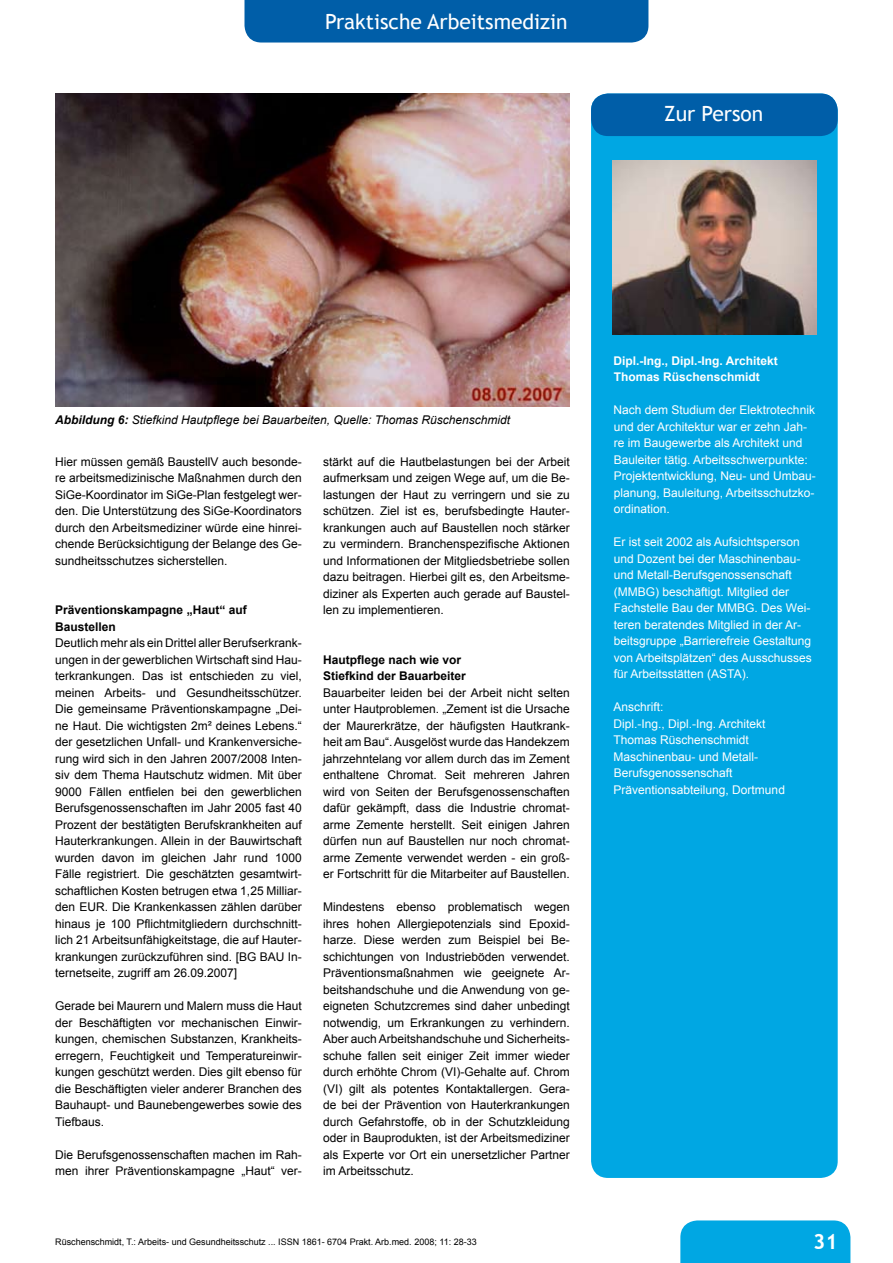
<style>
.page{position:relative;width:893px;height:1263px;background:#fff}
.page>*{position:absolute;margin:0;border:0;box-sizing:border-box;transform-origin:0 0}
.t1{font:21px "Trebuchet MS";color:#fff}
.t2{font:700 21px "Trebuchet MS";color:#fff}
.t3{font:12px/16.5px "Arial";color:#000;text-align:justify}
.t4{font:12px/16.5px "Arial";color:#fff}
.t5{font:700 12px/16.5px "Arial";color:#000}
.t6{font:italic 12px "Arial";color:#000}
.t7{font:700 12px/16.5px "Arial";color:#fff}
.t8{font:9px "Arial";color:#000}
.s1{font-weight:700}
</style>
<div class="page">
<div style="left:244px;top:0;width:404px;height:43px;background:#005ea8"></div>
<div style="left:680px;top:1220px;width:170px;height:43px;background:#00a7e3"></div>
<div style="left:591px;top:94px;width:247px;height:1084px;background:#00a7e3;border-radius:17px"></div>
<div style="left:591px;top:94px;width:247px;height:42px;background:#005ea8;border-radius:17px"></div>
<img style="left:612px;top:160px;width:204px;height:174px">
<img style="left:55px;top:94px;width:515px;height:313px">
<h1 class="t1" style="left:325px;top:9px;width:244px">Praktische Arbeitsmedizin</h1>
<h1 class="t1" style="left:664px;top:101px;width:101px">Zur Person</h1>
<p class="t6" style="left:55px;top:412px;width:456px"><span class="s1">Abbildung 6:</span> Stiefkind Hautpflege bei Bauarbeiten, Quelle: Thomas Rüschenschmidt</p>
<p class="t3" style="left:55px;top:453px;width:248px">Hier müssen gemäß BaustellV auch besonde&shy;re arbeitsmedizinische Maßnahmen durch den SiGe-Koordinator im SiGe-Plan festgelegt wer&shy;den. Die Unterstützung des SiGe-Koordinators durch den Arbeitsmediziner würde eine hinrei&shy;chende Berücksichtigung der Belange des Ge&shy;sundheitsschutzes sicherstellen.</p>
<p class="t5" style="left:55px;top:602px;width:193px">Präventionskampagne „Haut“ auf<br>Baustellen</p>
<p class="t3" style="left:55px;top:635px;width:248px">Deutlich mehr als ein Drittel aller Berufserkrank&shy;ungen in der gewerblichen Wirtschaft sind Hau&shy;terkrankungen. Das ist entschieden zu viel, meinen Arbeits- und Gesundheitsschützer.<br>Die gemeinsame Präventionskampagne „Dei&shy;ne Haut. Die wichtigsten 2m² deines Lebens.“ der gesetzlichen Unfall- und Krankenversiche&shy;rung wird sich in den Jahren 2007/2008 Inten&shy;siv dem Thema Hautschutz widmen. Mit über 9000 Fällen entfielen bei den gewerblichen Berufsgenossenschaften im Jahr 2005 fast 40<br>Prozent der bestätigten Berufskrankheiten auf Hauterkrankungen. Allein in der Bauwirtschaft wurden davon im gleichen Jahr rund 1000<br>Fälle registriert. Die geschätzten gesamtwirt&shy;schaftlichen Kosten betrugen etwa 1,25 Milliar&shy;den EUR. Die Krankenkassen zählen darüber hinaus je 100 Pflichtmitgliedern durchschnitt&shy;lich 21 Arbeitsunfähigkeitstage, die auf Hauter&shy;krankungen zurückzuführen sind. [BG BAU In&shy;ternetseite, zugriff am 26.09.2007]</p>
<p class="t3" style="left:55px;top:998px;width:248px">Gerade bei Maurern und Malern muss die Haut der Beschäftigten vor mechanischen Einwir&shy;kungen, chemischen Substanzen, Krankheits&shy;erregern, Feuchtigkeit und Temperatureinwir&shy;kungen geschützt werden. Dies gilt ebenso für die Beschäftigten vieler anderer Branchen des Bauhaupt- und Baunebengewerbes sowie des Tiefbaus.</p>
<p class="t3" style="left:55px;top:1146px;width:248px">Die Berufsgenossenschaften machen im Rah&shy;men ihrer Präventionskampagne „Haut“ ver-</p>
<p class="t3" style="left:323px;top:453px;width:248px">stärkt auf die Hautbelastungen bei der Arbeit aufmerksam und zeigen Wege auf, um die Be&shy;lastungen der Haut zu verringern und sie zu schützen. Ziel ist es, berufsbedingte Hauter&shy;krankungen auch auf Baustellen noch stärker zu vermindern. Branchenspezifische Aktionen und Informationen der Mitgliedsbetriebe sollen dazu beitragen. Hierbei gilt es, den Arbeitsme&shy;diziner als Experten auch gerade auf Baustel&shy;len zu implementieren.</p>
<p class="t5" style="left:323px;top:652px;width:144px">Hautpflege nach wie vor<br>Stiefkind der Bauarbeiter</p>
<p class="t3" style="left:323px;top:684px;width:248px">Bauarbeiter leiden bei der Arbeit nicht selten unter Hautproblemen. „Zement ist die Ursache der Maurerkrätze, der häufigsten Hautkrank&shy;heit am Bau“. Ausgelöst wurde das Handekzem jahrzehntelang vor allem durch das im Zement enthaltene Chromat. Seit mehreren Jahren wird von Seiten der Berufsgenossenschaften dafür gekämpft, dass die Industrie chromat&shy;arme Zemente herstellt. Seit einigen Jahren dürfen nun auf Baustellen nur noch chromat&shy;arme Zemente verwendet werden - ein groß&shy;er Fortschritt für die Mitarbeiter auf Baustellen.</p>
<p class="t3" style="left:323px;top:899px;width:248px">Mindestens ebenso problematisch wegen ihres hohen Allergiepotenzials sind Epoxid&shy;harze. Diese werden zum Beispiel bei Be&shy;schichtungen von Industrieböden verwendet.<br>Präventionsmaßnahmen wie geeignete Ar&shy;beitshandschuhe und die Anwendung von ge&shy;eigneten Schutzcremes sind daher unbedingt notwendig, um Erkrankungen zu verhindern.<br>Aber auch Arbeitshandschuhe und Sicherheits&shy;schuhe fallen seit einiger Zeit immer wieder durch erhöhte Chrom (VI)-Gehalte auf. Chrom (VI) gilt als potentes Kontaktallergen. Gera&shy;de bei der Prävention von Hauterkrankungen durch Gefahrstoffe, ob in der Schutzkleidung oder in Bauprodukten, ist der Arbeitsmediziner als Experte vor Ort ein unersetzlicher Partner im Arbeitsschutz.</p>
<p class="t8" style="left:55px;top:1236px;width:423px">Rüschenschmidt, T.: Arbeits- und Gesundheitsschutz ... ISSN 1861- 6704 Prakt. Arb.med. 2008; 11: 28-33</p>
<p class="t7" style="left:614px;top:352px;width:166px">Dipl.-Ing., Dipl.-Ing. Architekt<br>Thomas Rüschenschmidt</p>
<p class="t4" style="left:614px;top:402px;width:204px">Nach dem Studium der Elektrotechnik und der Architektur war er zehn Jah&shy;re im Baugewerbe als Architekt und Bauleiter tätig. Arbeitsschwerpunkte:<br>Projektentwicklung, Neu- und Umbau&shy;planung, Bauleitung, Arbeitsschutzko&shy;ordination.</p>
<p class="t4" style="left:614px;top:534px;width:200px">Er ist seit 2002 als Aufsichtsperson und Dozent bei der Maschinenbau&shy;und Metall-Berufsgenossenschaft (MMBG) beschäftigt. Mitglied der Fachstelle Bau der MMBG. Des Wei&shy;teren beratendes Mitglied in der Ar&shy;beitsgruppe „Barrierefreie Gestaltung von Arbeitsplätzen“ des Ausschusses für Arbeitsstätten (ASTA).</p>
<p class="t4" style="left:614px;top:699px;width:173px">Anschrift:<br>Dipl.-Ing., Dipl.-Ing. Architekt<br>Thomas Rüschenschmidt<br>Maschinenbau- und Metall-<br>Berufsgenossenschaft<br>Präventionsabteilung, Dortmund</p>
<h1 class="t2" style="left:813px;top:1229px;width:26px">31</h1>
</div>
